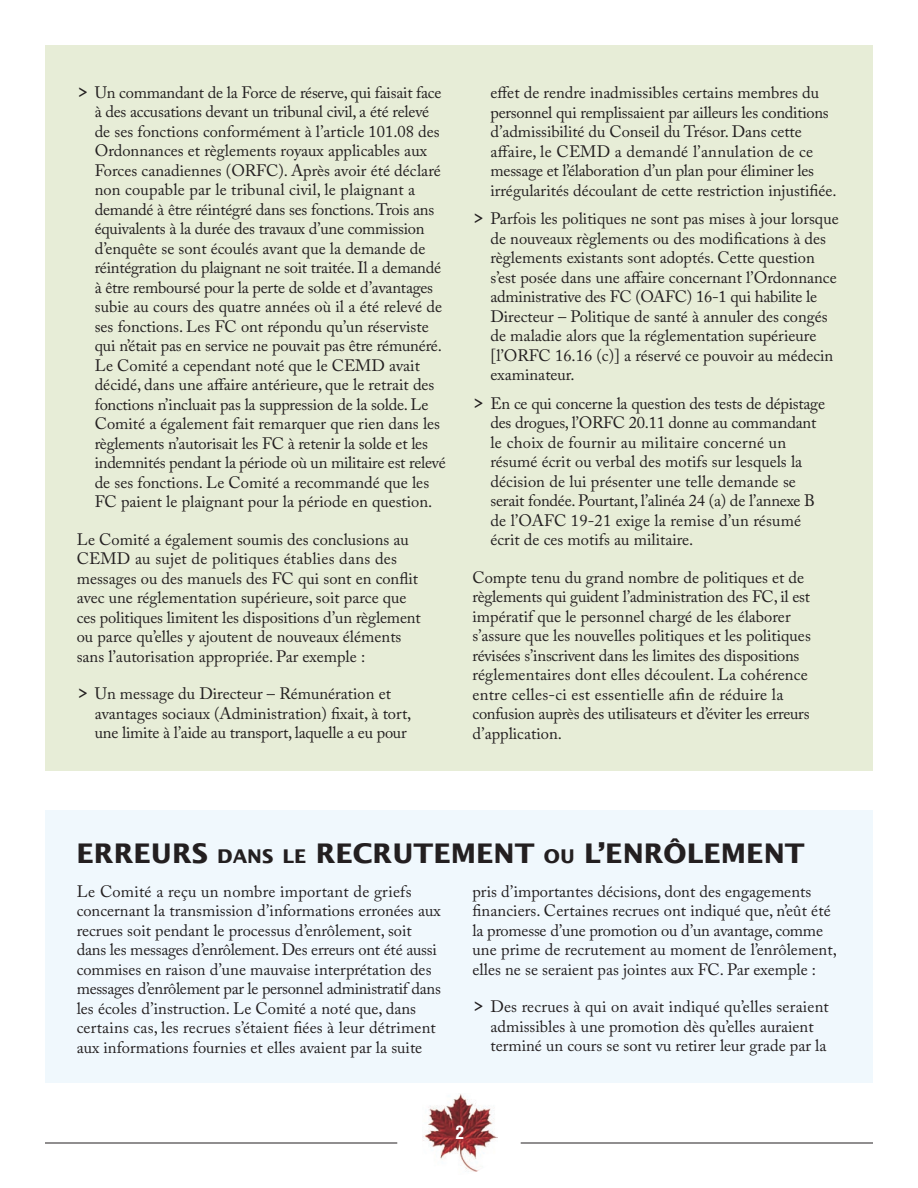
<style>
.page{position:relative;width:918px;height:1188px;background:#fff}
.page>*{position:absolute;margin:0;border:0;box-sizing:border-box;transform-origin:0 0}
.t1{font:700 27px "Lucida Sans Std";color:#231f20}
.t2{font:700 condensed 18px "Helvetica LT Std";color:#fff}
.t3{font:16.5px/19.5px "Adobe Caslon Pro";color:#231f20}
.s1{font-size:24px}
.s2{font-size:18.9px}
</style>
<div class="page">
<img style="left:423px;top:1094px;width:74px;height:78px">
<hr style="left:45px;top:1143px;width:352px;height:1px;background:#231f20">
<hr style="left:521px;top:1143px;width:352px;height:1px;background:#231f20">
<div style="left:45px;top:811px;width:828px;height:272px;background:#f0f8fd"></div>
<div style="left:45px;top:45px;width:828px;height:725px;background:#e7edd7"></div>
<p class="t3" style="left:95px;top:82px;width:353px;text-indent:-18px"><span class="s1">&gt;</span> Un commandant de la Force de réserve, qui faisait face à des accusations devant un tribunal civil, a été relevé de ses fonctions conformément à l’article 101.08 des Ordonnances et règlements royaux applicables aux Forces canadiennes (ORFC). Après avoir été déclaré non coupable par le tribunal civil, le plaignant a demandé à être réintégré dans ses fonctions. Trois ans équivalents à la durée des travaux d’une commission d’enquête se sont écoulés avant que la demande de réintégration du plaignant ne soit traitée. Il a demandé à être remboursé pour la perte de solde et d’avantages subie au cours des quatre années où il a été relevé de ses fonctions. Les FC ont répondu qu’un réserviste qui n’était pas en service ne pouvait pas être rémunéré.<br>Le Comité a cependant noté que le CEMD avait décidé, dans une affaire antérieure, que le retrait des fonctions n’incluait pas la suppression de la solde. Le Comité a également fait remarquer que rien dans les règlements n’autorisait les FC à retenir la solde et les indemnités pendant la période où un militaire est relevé de ses fonctions. Le Comité a recommandé que les FC paient le plaignant pour la période en question.</p>
<p class="t3" style="left:77px;top:529px;width:346px">Le Comité a également soumis des conclusions au CEMD au sujet de politiques établies dans des messages ou des manuels des FC qui sont en conflit avec une réglementation supérieure, soit parce que ces politiques limitent les dispositions d’un règlement ou parce qu’elles y ajoutent de nouveaux éléments sans l’autorisation appropriée. Par exemple :</p>
<p class="t3" style="left:95px;top:684px;width:318px;text-indent:-18px"><span class="s1">&gt;</span> Un message du Directeur – Rémunération et avantages sociaux (Administration) fixait, à tort, une limite à l’aide au transport, laquelle a eu pour</p>
<p class="t3" style="left:491px;top:83px;width:348px">effet de rendre inadmissibles certains membres du personnel qui remplissaient par ailleurs les conditions d’admissibilité du Conseil du Trésor. Dans cette affaire, le CEMD a demandé l’annulation de ce message et l’élaboration d’un plan pour éliminer les irrégularités découlant de cette restriction injustifiée.</p>
<p class="t3" style="left:491px;top:209px;width:350px;text-indent:-18px"><span class="s1">&gt;</span> Parfois les politiques ne sont pas mises à jour lorsque de nouveaux règlements ou des modifications à des règlements existants sont adoptés. Cette question s’est posée dans une affaire concernant l’Ordonnance administrative des FC (OAFC) 16-1 qui habilite le Directeur – Politique de santé à annuler des congés de maladie alors que la réglementation supérieure [l’ORFC 16.16 (c)] a réservé ce pouvoir au médecin examinateur.</p>
<p class="t3" style="left:490px;top:393px;width:336px;text-indent:-18px"><span class="s1">&gt;</span> En ce qui concerne la question des tests de dépistage des drogues, l’ORFC 20.11 donne au commandant le choix de fournir au militaire concerné un résumé écrit ou verbal des motifs sur lesquels la décision de lui présenter une telle demande se serait fondée. Pourtant, l’alinéa 24 (a) de l’annexe B de l’OAFC 19-21 exige la remise d’un résumé écrit de ces motifs au militaire.</p>
<p class="t3" style="left:472px;top:567px;width:340px">Compte tenu du grand nombre de politiques et de règlements qui guident l’administration des FC, il est impératif que le personnel chargé de les élaborer s’assure que les nouvelles politiques et les politiques révisées s’inscrivent dans les limites des dispositions réglementaires dont elles découlent. La cohérence entre celles-ci est essentielle afin de réduire la confusion auprès des utilisateurs et d’éviter les erreurs d’application.</p>
<h1 class="t1" style="left:76px;top:838px;width:730px">ERREURS <span class="s2">DANS LE</span> RECRUTEMENT <span class="s2">OU</span> L’ENRÔLEMENT</h1>
<p class="t3" style="left:77px;top:881px;width:366px">Le Comité a reçu un nombre important de griefs concernant la transmission d’informations erronées aux recrues soit pendant le processus d’enrôlement, soit dans les messages d’enrôlement. Des erreurs ont été aussi commises en raison d’une mauvaise interprétation des messages d’enrôlement par le personnel administratif dans les écoles d’instruction. Le Comité a noté que, dans certains cas, les recrues s’étaient fiées à leur détriment aux informations fournies et elles avaient par la suite</p>
<p class="t3" style="left:472px;top:881px;width:366px">pris d’importantes décisions, dont des engagements financiers. Certaines recrues ont indiqué que, n’eût été la promesse d’une promotion ou d’un avantage, comme une prime de recrutement au moment de l’enrôlement, elles ne se seraient pas jointes aux FC. Par exemple :</p>
<p class="t3" style="left:490px;top:997px;width:340px;text-indent:-18px"><span class="s1">&gt;</span> Des recrues à qui on avait indiqué qu’elles seraient admissibles à une promotion dès qu’elles auraient terminé un cours se sont vu retirer leur grade par la</p>
<p class="t2" style="left:455px;top:1121px;width:10px">2</p>
</div>
